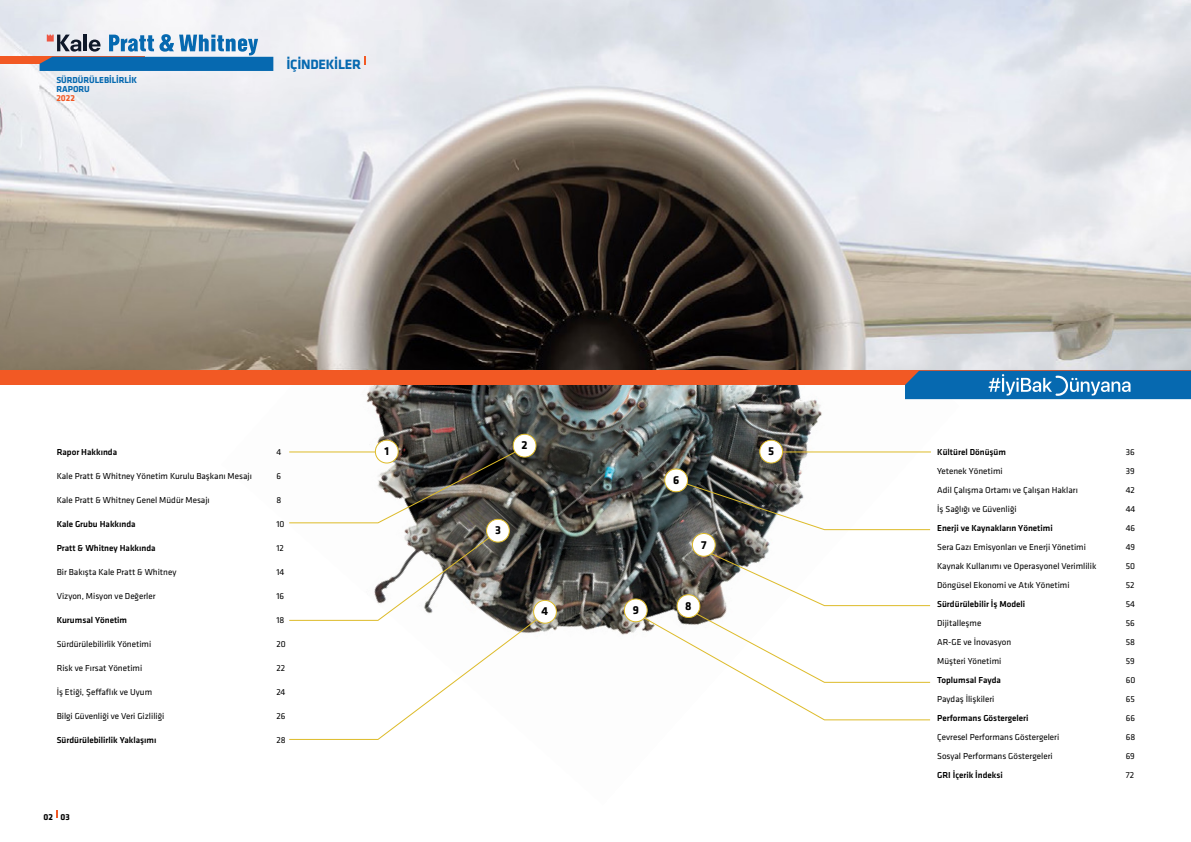
<style>
.page{position:relative;width:1191px;height:842px;background:#fff}
.page>*{position:absolute;margin:0;border:0;box-sizing:border-box;transform-origin:0 0}
.t1{font:700 14px "Klavika";letter-spacing:-.015em;color:#0669b0}
.t2{font:700 12px "Klavika";color:#000}
.t3{font:9px/19px "Klavika";color:#000}
.t4{font:500 9px "Klavika";color:#000}
.t5{font:700 9px/9px "Klavika";letter-spacing:-.005em;color:#0669b0}
.t6{font:700 9px "Klavika";color:#000}
.t7{font:700 9px "Klavika";color:#f25924}
</style>
<div class="page">
<img style="left:366px;top:385px;width:593px;height:250px">
<img style="left:0;top:0;width:1191px;height:371px">
<div style="left:0;top:371px;width:1191px;height:14px;background:#f25924"></div>
<svg style="left:905px;top:371px;width:286px;height:28px;background:#2076b5"></svg>
<svg style="left:364px;top:56px;width:2px;height:9px"></svg>
<hr style="left:777px;top:451px;width:154px;height:1px;background:#ddbb29">
<svg style="left:289px;top:535px;width:251px;height:205px"></svg>
<svg style="left:289px;top:451px;width:227px;height:73px"></svg>
<div style="left:375px;top:440px;width:23px;height:23px;background:#fff;border-radius:50%"></div>
<div style="left:375px;top:440px;width:24px;height:23px;border:1px solid #ddbb29;border-radius:50%"></div>
<div style="left:759px;top:440px;width:23px;height:23px;background:#fff;border-radius:50%"></div>
<div style="left:759px;top:440px;width:24px;height:23px;border:1px solid #ddbb29;border-radius:50%"></div>
<div style="left:513px;top:434px;width:23px;height:23px;background:#fff;border-radius:50%"></div>
<div style="left:513px;top:434px;width:23px;height:24px;border:1px solid #ddbb29;border-radius:50%"></div>
<div style="left:486px;top:519px;width:23px;height:23px;background:#fff;border-radius:50%"></div>
<div style="left:486px;top:519px;width:24px;height:24px;border:1px solid #ddbb29;border-radius:50%"></div>
<div style="left:533px;top:600px;width:23px;height:23px;background:#fff;border-radius:50%"></div>
<div style="left:533px;top:600px;width:24px;height:24px;border:1px solid #ddbb29;border-radius:50%"></div>
<svg style="left:683px;top:482px;width:248px;height:49px"></svg>
<svg style="left:639px;top:551px;width:292px;height:170px"></svg>
<div style="left:665px;top:469px;width:22px;height:23px;background:#fff;border-radius:50%"></div>
<div style="left:664px;top:468px;width:24px;height:24px;border:1px solid #ddbb29;border-radius:50%"></div>
<div style="left:692px;top:533px;width:23px;height:23px;background:#fff;border-radius:50%"></div>
<div style="left:692px;top:533px;width:23px;height:24px;border:1px solid #ddbb29;border-radius:50%"></div>
<div style="left:677px;top:595px;width:23px;height:22px;background:#fff;border-radius:50%"></div>
<div style="left:676px;top:594px;width:24px;height:24px;border:1px solid #ddbb29;border-radius:50%"></div>
<div style="left:624px;top:599px;width:23px;height:23px;background:#fff;border-radius:50%"></div>
<div style="left:624px;top:598px;width:23px;height:24px;border:1px solid #ddbb29;border-radius:50%"></div>
<div style="left:0;top:57px;width:145px;height:7px;background:#f25924"></div>
<svg style="left:40px;top:34px;width:233px;height:37px"></svg>
<p class="t5" style="left:56px;top:75px;width:82px">SÜRDÜRÜLEBİLİRLİK<br>RAPORU</p>
<p class="t7" style="left:56px;top:93px;width:20px">2022</p>
<h1 class="t1" style="left:286px;top:56px;width:76px">İÇİNDEKİLER</h1>
<p class="t4" style="left:57px;top:446px;width:62px">Rapor Hakkında</p>
<p class="t3" style="left:57px;top:466px;width:197px">Kale Pratt &amp; Whitney Yönetim Kurulu Başkanı Mesajı</p>
<p class="t3" style="left:57px;top:490px;width:154px">Kale Pratt &amp; Whitney Genel Müdür Mesajı</p>
<p class="t4" style="left:57px;top:518px;width:80px">Kale Grubu Hakkında</p>
<p class="t4" style="left:57px;top:542px;width:100px">Pratt &amp; Whitney Hakkında</p>
<p class="t3" style="left:57px;top:562px;width:121px">Bir Bakışta Kale Pratt &amp; Whitney</p>
<p class="t3" style="left:57px;top:586px;width:100px">Vizyon, Misyon ve Değerler</p>
<p class="t4" style="left:57px;top:614px;width:72px">Kurumsal Yönetim</p>
<p class="t3" style="left:57px;top:634px;width:96px">Sürdürülebilirlik Yönetimi</p>
<p class="t3" style="left:57px;top:658px;width:87px">Risk ve Fırsat Yönetimi</p>
<p class="t3" style="left:57px;top:682px;width:97px">İş Etiği, Şeffaflık ve Uyum</p>
<p class="t3" style="left:57px;top:706px;width:109px">Bilgi Güvenliği ve Veri Gizliliği</p>
<p class="t4" style="left:57px;top:734px;width:101px">Sürdürülebilirlik Yaklaşımı</p>
<p class="t3" style="left:276px;top:442px;width:6px">4</p>
<p class="t3" style="left:276px;top:466px;width:6px">6</p>
<p class="t3" style="left:276px;top:490px;width:6px">8</p>
<p class="t3" style="left:276px;top:514px;width:10px">10</p>
<p class="t3" style="left:276px;top:538px;width:9px">12</p>
<p class="t3" style="left:276px;top:562px;width:9px">14</p>
<p class="t3" style="left:276px;top:586px;width:9px">16</p>
<p class="t3" style="left:276px;top:610px;width:10px">18</p>
<p class="t3" style="left:276px;top:634px;width:11px">20</p>
<p class="t3" style="left:276px;top:658px;width:10px">22</p>
<p class="t3" style="left:276px;top:682px;width:10px">24</p>
<p class="t3" style="left:276px;top:706px;width:10px">26</p>
<p class="t3" style="left:276px;top:730px;width:11px">28</p>
<p class="t6" style="left:44px;top:812px;width:28px">02 03</p>
<h2 class="t2" style="left:521px;top:439px;width:8px">2</h2>
<h2 class="t2" style="left:384px;top:445px;width:6px">1</h2>
<h2 class="t2" style="left:768px;top:445px;width:7px">5</h2>
<h2 class="t2" style="left:495px;top:524px;width:7px">3</h2>
<h2 class="t2" style="left:541px;top:605px;width:8px">4</h2>
<h2 class="t2" style="left:632px;top:603px;width:8px">9</h2>
<h2 class="t2" style="left:673px;top:473px;width:8px">6</h2>
<h2 class="t2" style="left:701px;top:538px;width:7px">7</h2>
<h2 class="t2" style="left:685px;top:599px;width:8px">8</h2>
<p class="t4" style="left:937px;top:446px;width:70px">Kültürel Dönüşüm</p>
<p class="t3" style="left:937px;top:462px;width:142px">Yetenek Yönetimi<br>Adil Çalışma Ortamı ve Çalışan Hakları<br>İş Sağlığı ve Güvenliği</p>
<p class="t4" style="left:937px;top:522px;width:117px">Enerji ve Kaynakların Yönetimi</p>
<p class="t3" style="left:937px;top:538px;width:161px">Sera Gazı Emisyonları ve Enerji Yönetimi<br>Kaynak Kullanımı ve Operasyonel Verimlilik<br>Döngüsel Ekonomi ve Atık Yönetimi</p>
<p class="t4" style="left:937px;top:598px;width:90px">Sürdürülebilir İş Modeli</p>
<p class="t3" style="left:937px;top:614px;width:76px">Dijitalleşme<br>AR-GE ve İnovasyon<br>Müşteri Yönetimi</p>
<p class="t4" style="left:937px;top:674px;width:65px">Toplumsal Fayda</p>
<p class="t3" style="left:937px;top:690px;width:59px">Paydaş İlişkileri</p>
<p class="t4" style="left:937px;top:712px;width:93px">Performans Göstergeleri</p>
<p class="t3" style="left:937px;top:728px;width:124px">Çevresel Performans Göstergeleri<br>Sosyal Performans Göstergeleri</p>
<p class="t4" style="left:937px;top:769px;width:67px">GRI İçerik İndeksi</p>
<p class="t3" style="left:1125px;top:443px;width:11px;text-align:justify">36<br>39<br>42<br>44<br>46<br>49<br>50<br>52<br>54<br>56<br>58<br>59<br>60<br>65<br>66<br>68<br>69<br>72</p>
</div>
